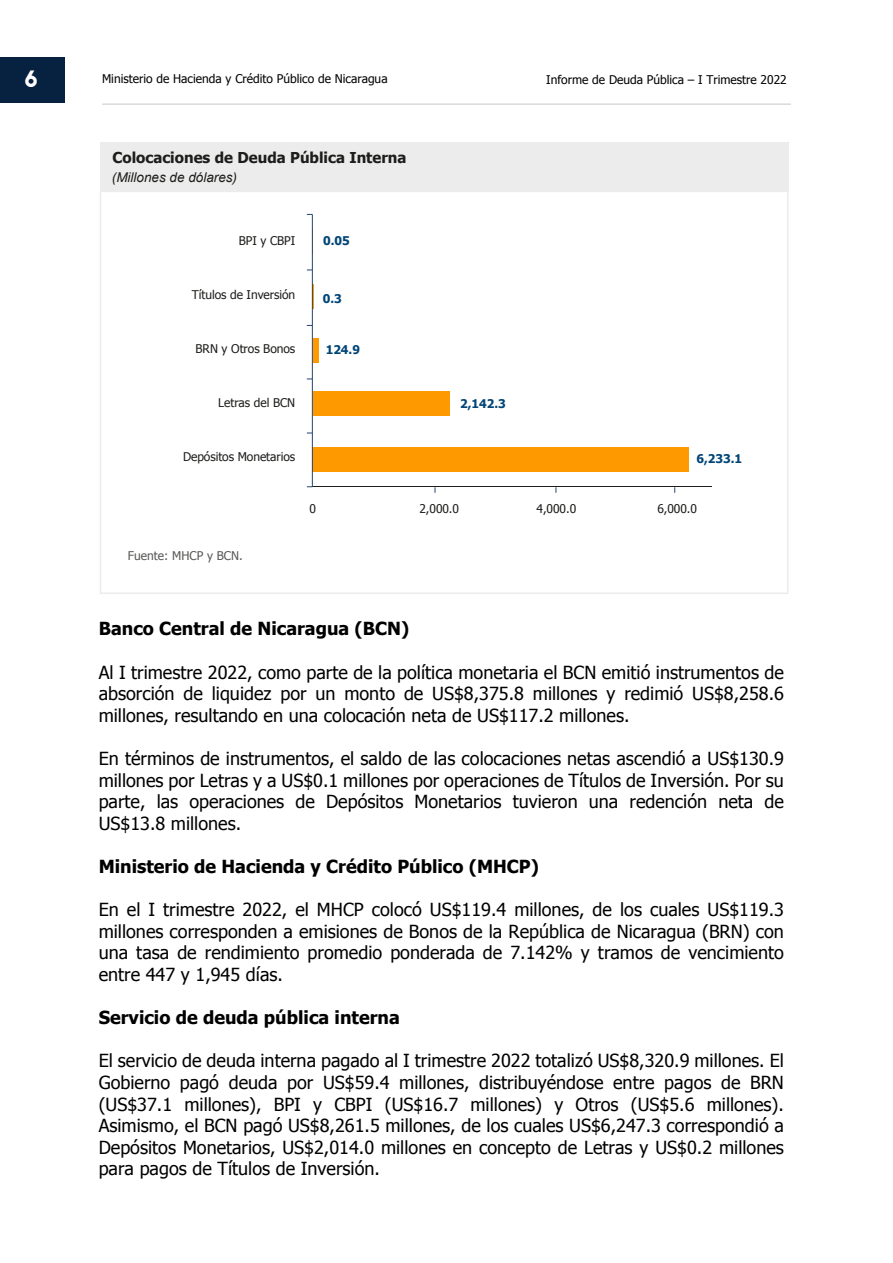
<style>
.page{position:relative;width:893px;height:1263px;background:#fff}
.page>*{position:absolute;margin:0;border:0;box-sizing:border-box;transform-origin:0 0}
.t1{font:21px "Lemon Milk";color:#fff}
.t2{font:18px/21.6px "Tahoma";color:#000;text-align:justify}
.t3{font:700 18px "Tahoma";color:#000}
.t4{font:700 15px "Tahoma";color:#1d1d1b}
.t5{font:italic 13.5px "Arial";color:#1d1d1b}
.t6{font:12px "Tahoma";letter-spacing:-.005em;color:#1d1d1b}
.t7{font:12px "Tahoma";color:#000}
.t8{font:700 12px "Tahoma";color:#004577}
.t9{font:12px "Tahoma";color:#575756}
</style>
<div class="page">
<hr style="left:102px;top:103px;width:689px;height:2px;background:#dadada">
<div style="left:100px;top:143px;width:689px;height:49px;background:#ececec"></div>
<div style="left:100px;top:191px;width:689px;height:403px;border:2px solid #ececec"></div>
<div style="left:312px;top:447px;width:377px;height:24px;background:#f90"></div>
<hr style="left:312px;top:486px;width:400px;height:1px;background:#1d1d1b">
<div style="left:313px;top:392px;width:137px;height:24px;background:#f90"></div>
<div style="left:313px;top:338px;width:5px;height:25px;background:#f90"></div>
<hr style="left:312px;top:214px;width:1px;height:273px;background:#244472">
<div style="left:0;top:58px;width:65px;height:45px;background:#072241"></div>
<p class="t1" style="left:25px;top:64px;width:14px">6</p>
<p class="t7" style="left:102px;top:70px;width:287px">Ministerio de Hacienda y Crédito Público de Nicaragua</p>
<p class="t7" style="left:546px;top:71px;width:242px">Informe de Deuda Pública – I Trimestre 2022</p>
<p class="t4" style="left:112px;top:147px;width:296px">Colocaciones de Deuda Pública Interna</p>
<p class="t5" style="left:112px;top:169px;width:127px">(Millones de dólares)</p>
<p class="t6" style="left:239px;top:233px;width:58px">BPI y CBPI</p>
<p class="t8" style="left:323px;top:232px;width:28px">0.05</p>
<p class="t6" style="left:192px;top:287px;width:105px">Títulos de Inversión</p>
<p class="t8" style="left:323px;top:290px;width:21px">0.3</p>
<p class="t6" style="left:196px;top:341px;width:101px">BRN y Otros Bonos</p>
<p class="t8" style="left:326px;top:342px;width:36px">124.9</p>
<p class="t6" style="left:218px;top:395px;width:78px">Letras del BCN</p>
<p class="t8" style="left:460px;top:395px;width:47px">2,142.3</p>
<p class="t6" style="left:183px;top:449px;width:114px">Depósitos Monetarios</p>
<p class="t8" style="left:696px;top:451px;width:47px">6,233.1</p>
<p class="t9" style="left:128px;top:548px;width:116px">Fuente: MHCP y BCN.</p>
<p class="t6" style="left:310px;top:501px;width:8px">0</p>
<p class="t6" style="left:419px;top:501px;width:41px">2,000.0</p>
<p class="t6" style="left:537px;top:501px;width:41px">4,000.0</p>
<p class="t6" style="left:657px;top:501px;width:41px">6,000.0</p>
<p class="t3" style="left:99px;top:616px;width:312px">Banco Central de Nicaragua (BCN)</p>
<p class="t2" style="left:99px;top:660px;width:687px">Al I trimestre 2022, como parte de la política monetaria el BCN emitió instrumentos de absorción de liquidez por un monto de US$8,375.8 millones y redimió US$8,258.6 millones, resultando en una colocación neta de US$117.2 millones.</p>
<p class="t2" style="left:99px;top:747px;width:687px">En términos de instrumentos, el saldo de las colocaciones netas ascendió a US$130.9 millones por Letras y a US$0.1 millones por operaciones de Títulos de Inversión. Por su parte, las operaciones de Depósitos Monetarios tuvieron una redención neta de US$13.8 millones.</p>
<p class="t3" style="left:99px;top:854px;width:442px">Ministerio de Hacienda y Crédito Público (MHCP)</p>
<p class="t2" style="left:99px;top:898px;width:687px">En el I trimestre 2022, el MHCP colocó US$119.4 millones, de los cuales US$119.3 millones corresponden a emisiones de Bonos de la República de Nicaragua (BRN) con una tasa de rendimiento promedio ponderada de 7.142% y tramos de vencimiento entre 447 y 1,945 días.</p>
<p class="t3" style="left:99px;top:1005px;width:303px">Servicio de deuda pública interna</p>
<p class="t2" style="left:99px;top:1049px;width:687px">El servicio de deuda interna pagado al I trimestre 2022 totalizó US$8,320.9 millones. El Gobierno pagó deuda por US$59.4 millones, distribuyéndose entre pagos de BRN (US$37.1 millones), BPI y CBPI (US$16.7 millones) y Otros (US$5.6 millones).<br>Asimismo, el BCN pagó US$8,261.5 millones, de los cuales US$6,247.3 correspondió a Depósitos Monetarios, US$2,014.0 millones en concepto de Letras y US$0.2 millones para pagos de Títulos de Inversión.</p>
</div>
